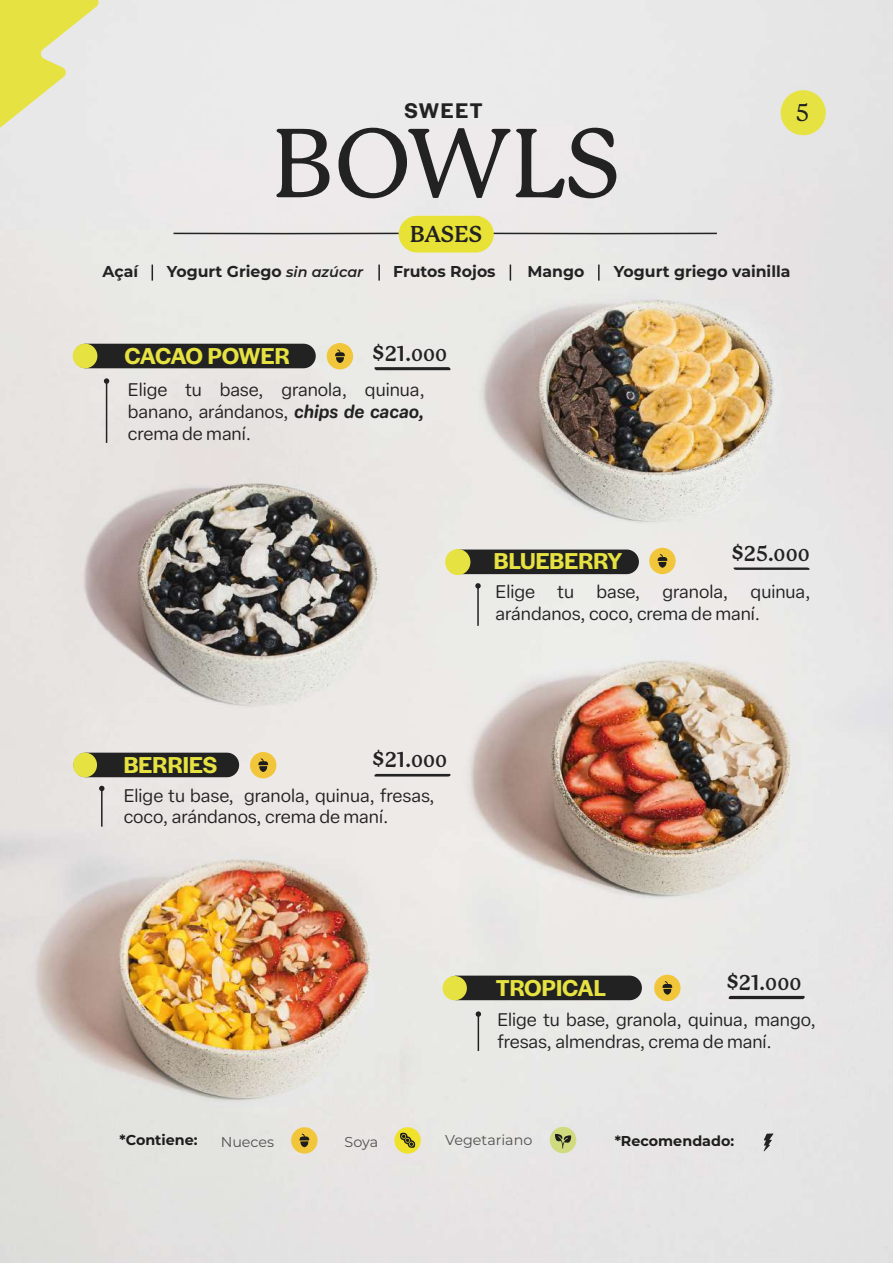
<style>
.page{position:relative;width:893px;height:1263px;background:#fff}
.page>*{position:absolute;margin:0;border:0;box-sizing:border-box;transform-origin:0 0}
.t1{font:500 95.85px "P Mackinac Pro";color:#222223}
.t2{font:600 24px "Halyard Display";letter-spacing:-.005em;color:#e6e242}
.t3{font:600 24px "Halyard Display";letter-spacing:-.035em;color:#e6e242}
.t4{font:500 23.7px "P Mackinac Pro";color:#222223}
.t5{font:700 22.35px "P22 Mackinac Pro";letter-spacing:-.005em;color:#222223}
.t6{font:600 22.05px "Halyard Display";letter-spacing:.07em;color:#222223}
.t7{font:700 21px "P22 Mackinac Pro";color:#222223}
.t8{font:18px/21.6px "Elza Round Variable Roman";color:#222223}
.t9{font:700 15.75px "Montserrat";color:#222223}
.t10{font:700 14.25px "Montserrat";color:#1d1d1b}
.t11{font:14.25px "Montserrat";color:#515151}
.s1{font-weight:600;font-style:italic;font-size:14.4px}
.s2{font-weight:800}
.s3{font-size:16.8px}
.s4{font-family:"Elza Round Variable";font-style:italic}
</style>
<div class="page">
<img style="left:0;top:0;width:893px;height:1263px">
<svg style="left:0;top:0;width:99px;height:128px;background:#e7e48e"></svg>
<div style="left:781px;top:90px;width:45px;height:45px;background:#e6e242;border-radius:50%"></div>
<div style="left:74px;top:344px;width:242px;height:24px;background:#222223;border-radius:12px"></div>
<div style="left:74px;top:753px;width:165px;height:24px;background:#222223;border-radius:12px"></div>
<div style="left:446px;top:549px;width:193px;height:25px;background:#222223;border-radius:12px"></div>
<div style="left:445px;top:975px;width:197px;height:25px;background:#222223;border-radius:12px"></div>
<div style="left:73px;top:344px;width:24px;height:24px;background:#e6e242;border-radius:50%"></div>
<div style="left:73px;top:753px;width:24px;height:24px;background:#e6e242;border-radius:50%"></div>
<div style="left:445px;top:549px;width:25px;height:26px;background:#e6e242;border-radius:50%"></div>
<div style="left:443px;top:976px;width:24px;height:24px;background:#e6e242;border-radius:50%"></div>
<div style="left:327px;top:343px;width:26px;height:26px;background:#f2c63a;border-radius:50%"></div>
<svg style="left:335px;top:349px;width:10px;height:14px"></svg>
<div style="left:250px;top:752px;width:26px;height:26px;background:#f2c63a;border-radius:50%"></div>
<svg style="left:258px;top:758px;width:10px;height:14px"></svg>
<div style="left:649px;top:548px;width:27px;height:26px;background:#f2c63a;border-radius:50%"></div>
<svg style="left:657px;top:554px;width:11px;height:14px"></svg>
<div style="left:654px;top:975px;width:26px;height:26px;background:#f2c63a;border-radius:50%"></div>
<svg style="left:662px;top:981px;width:10px;height:14px"></svg>
<hr style="left:106px;top:383px;width:1px;height:60px;background:#222223">
<svg style="left:104px;top:378px;width:5px;height:6px"></svg>
<svg style="left:373px;top:367px;width:79px;height:3px"></svg>
<hr style="left:101px;top:790px;width:2px;height:37px;background:#222223">
<svg style="left:99px;top:786px;width:6px;height:5px"></svg>
<svg style="left:374px;top:774px;width:77px;height:2px"></svg>
<hr style="left:477px;top:588px;width:2px;height:38px;background:#222223">
<svg style="left:475px;top:583px;width:6px;height:5px"></svg>
<svg style="left:733px;top:567px;width:77px;height:3px"></svg>
<svg style="left:152px;top:265px;width:1px;height:16px"></svg>
<svg style="left:378px;top:265px;width:2px;height:16px"></svg>
<svg style="left:510px;top:265px;width:1px;height:16px"></svg>
<svg style="left:598px;top:265px;width:2px;height:16px"></svg>
<svg style="left:494px;top:232px;width:224px;height:3px"></svg>
<svg style="left:172px;top:232px;width:227px;height:3px"></svg>
<div style="left:399px;top:216px;width:95px;height:37px;background:#e8e236;border-radius:18px"></div>
<hr style="left:478px;top:1016px;width:1px;height:35px;background:#222223">
<svg style="left:476px;top:1011px;width:5px;height:6px"></svg>
<svg style="left:727px;top:996px;width:79px;height:3px"></svg>
<div style="left:394px;top:1127px;width:27px;height:27px;background:#f0e12b;border-radius:50%"></div>
<div style="left:291px;top:1127px;width:27px;height:27px;background:#f2c63a;border-radius:50%"></div>
<svg style="left:299px;top:1134px;width:11px;height:13px"></svg>
<svg style="left:400px;top:1132px;width:15px;height:16px"></svg>
<div style="left:550px;top:1127px;width:26px;height:26px;background:#cfdb7e;border-radius:50%"></div>
<svg style="left:555px;top:1134px;width:16px;height:15px"></svg>
<svg style="left:764px;top:1133px;width:9px;height:18px"></svg>
<p class="t6" style="left:404px;top:94px;width:80px">SWEET</p>
<h1 class="t1" style="left:272px;top:109px;width:351px">BOWLS</h1>
<p class="t5" style="left:410px;top:222px;width:74px">BASES</p>
<h3 class="t4" style="left:796px;top:99px;width:15px">5</h3>
<p class="t9" style="left:103px;top:260px;width:37px">Açaí</p>
<p class="t9" style="left:167px;top:260px;width:198px">Yogurt Griego <span class="s1">sin azúcar</span></p>
<p class="t9" style="left:393px;top:260px;width:104px">Frutos Rojos</p>
<p class="t9" style="left:527px;top:260px;width:59px">Mango</p>
<p class="t9" style="left:614px;top:260px;width:178px">Yogurt griego vainilla</p>
<p class="t7" style="left:373px;top:342px;width:76px"><span class="s2">$</span>21.<span class="s3">000</span></p>
<h2 class="t3" style="left:125px;top:339px;width:167px">CACAO POWER</h2>
<p class="t8" style="left:128px;top:379px;width:299px;text-align:justify">Elige tu base, granola, quinua, banano, arándanos, <span class="s4">chips de cacao, </span>crema de maní.</p>
<p class="t7" style="left:732px;top:542px;width:79px"><span class="s2">$</span>25.<span class="s3">000</span></p>
<h2 class="t2" style="left:494px;top:544px;width:130px">BLUEBERRY</h2>
<p class="t8" style="left:496px;top:580px;width:317px">Elige tu base, granola, quinua, arándanos, coco, crema de maní.</p>
<p class="t7" style="left:373px;top:748px;width:76px"><span class="s2">$</span>21.<span class="s3">000</span></p>
<h2 class="t2" style="left:124px;top:748px;width:95px">BERRIES</h2>
<p class="t8" style="left:124px;top:784px;width:313px">Elige tu base, granola, quinua, fresas, coco, arándanos, crema de maní.</p>
<p class="t7" style="left:727px;top:970px;width:76px"><span class="s2">$</span>21.<span class="s3">000</span></p>
<h2 class="t2" style="left:496px;top:970px;width:112px">TROPICAL</h2>
<p class="t8" style="left:497px;top:1008px;width:320px">Elige tu base, granola, quinua, mango, fresas, almendras, crema de maní.</p>
<p class="t10" style="left:120px;top:1130px;width:80px">*Contiene:</p>
<p class="t11" style="left:221px;top:1132px;width:55px">Nueces</p>
<p class="t11" style="left:345px;top:1132px;width:35px">Soya</p>
<p class="t11" style="left:445px;top:1130px;width:89px">Vegetariano</p>
<p class="t10" style="left:615px;top:1130px;width:121px">*Recomendado:</p>
</div>
